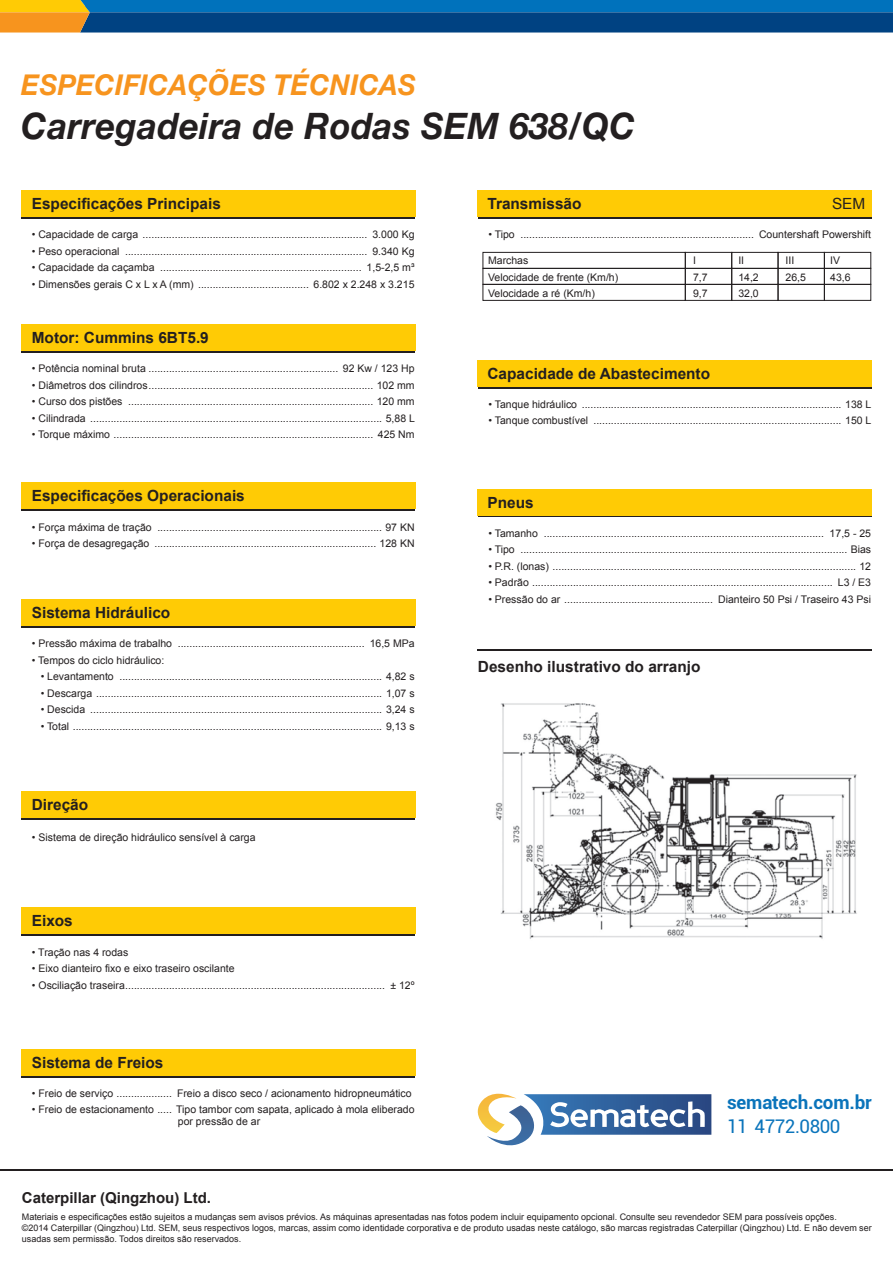
<style>
.page{position:relative;width:893px;height:1263px;background:#fff}
.page>*{position:absolute;margin:0;border:0;box-sizing:border-box;transform-origin:0 0}
.t1{font:italic 700 36.6px "Helvetica Neue LT Std";letter-spacing:.01em;color:#231f20;scale:.95 1}
.t2{font:italic 700 28.8px "Helvetica Neue LT Std";letter-spacing:.01em;color:#f7941e;scale:.95 1}
.t3{font:700 18.75px "Roboto";letter-spacing:-.01em;color:#0a74bb}
.t4{font:18.75px "Roboto";letter-spacing:-.025em;color:#0a74bb}
.t5{font:700 15.45px "Arial";color:#231f20}
.t6{font:15.45px "Arial";color:#231f20}
.t7{font:700 15px "Arial";color:#231f20}
.t8{font:10.5px/16.5px "Arial";color:#231f20}
.t9{font:9px/10.8px "Arial";color:#231f20}
</style>
<div class="page">
<img style="left:496px;top:703px;width:361px;height:236px">
<hr style="left:478px;top:649px;width:394px;height:2px;background:#231f20">
<hr style="left:0;top:1169px;width:893px;height:2px;background:#231f20">
<svg style="left:0;top:0;width:893px;height:33px;background:#1c5f8d"></svg>
<svg style="left:477px;top:1094px;width:234px;height:52px"></svg>
<div style="left:22px;top:326px;width:393px;height:26px;background:#ffcb05"></div>
<div style="left:21px;top:324px;width:395px;height:26px;background:#ffcb05"></div>
<div style="left:22px;top:193px;width:393px;height:26px;background:#231f20"></div>
<div style="left:21px;top:191px;width:395px;height:26px;background:#ffcb05"></div>
<div style="left:22px;top:484px;width:393px;height:26px;background:#ffcb05"></div>
<div style="left:21px;top:482px;width:395px;height:26px;background:#ffcb05"></div>
<div style="left:22px;top:601px;width:393px;height:26px;background:#ffcb05"></div>
<div style="left:21px;top:599px;width:395px;height:26px;background:#ffcb05"></div>
<div style="left:22px;top:793px;width:393px;height:26px;background:#ffcb05"></div>
<div style="left:21px;top:791px;width:395px;height:26px;background:#ffcb05"></div>
<div style="left:22px;top:910px;width:393px;height:26px;background:#231f20"></div>
<div style="left:21px;top:908px;width:395px;height:26px;background:#ffcb05"></div>
<div style="left:22px;top:1051px;width:393px;height:26px;background:#ffcb05"></div>
<div style="left:21px;top:1049px;width:395px;height:26px;background:#ffcb05"></div>
<div style="left:478px;top:362px;width:393px;height:26px;background:#ffcb05"></div>
<div style="left:477px;top:360px;width:395px;height:26px;background:#ffcb05"></div>
<div style="left:478px;top:491px;width:393px;height:26px;background:#ffcb05"></div>
<div style="left:477px;top:489px;width:395px;height:26px;background:#ffcb05"></div>
<div style="left:483px;top:252px;width:202px;height:17px;border:1px solid #231f20"></div>
<div style="left:483px;top:268px;width:202px;height:17px;border:1px solid #231f20"></div>
<div style="left:483px;top:284px;width:202px;height:17px;border:1px solid #231f20"></div>
<div style="left:685px;top:252px;width:47px;height:17px;border:1px solid #231f20"></div>
<div style="left:685px;top:268px;width:47px;height:17px;border:1px solid #231f20"></div>
<div style="left:685px;top:284px;width:47px;height:17px;border:1px solid #231f20"></div>
<div style="left:731px;top:252px;width:47px;height:17px;border:1px solid #231f20"></div>
<div style="left:731px;top:268px;width:47px;height:17px;border:1px solid #231f20"></div>
<div style="left:731px;top:284px;width:47px;height:17px;border:1px solid #231f20"></div>
<div style="left:778px;top:252px;width:47px;height:17px;border:1px solid #231f20"></div>
<div style="left:778px;top:268px;width:47px;height:17px;border:1px solid #231f20"></div>
<div style="left:778px;top:284px;width:47px;height:17px;border:1px solid #231f20"></div>
<div style="left:824px;top:252px;width:47px;height:17px;border:1px solid #231f20"></div>
<div style="left:824px;top:268px;width:47px;height:17px;border:1px solid #231f20"></div>
<div style="left:824px;top:284px;width:47px;height:17px;border:1px solid #231f20"></div>
<div style="left:478px;top:193px;width:393px;height:26px;background:#231f20"></div>
<div style="left:477px;top:191px;width:395px;height:26px;background:#ffcb05"></div>
<h2 class="t2" style="left:21px;top:67px;width:417px">ESPECIFICAÇÕES TÉCNICAS</h2>
<h1 class="t1" style="left:21px;top:103px;width:648px">Carregadeira de Rodas SEM 638/QC</h1>
<h3 class="t5" style="left:32px;top:193px;width:191px">Especificações Principais</h3>
<p class="t8" style="left:32px;top:226px;width:384px">• Capacidade de carga ............................................................................. 3.000 Kg</p>
<p class="t8" style="left:32px;top:243px;width:384px">• Peso operacional ................................................................................... 9.340 Kg</p>
<p class="t8" style="left:32px;top:259px;width:384px">• Capacidade da caçamba ..................................................................... 1,5-2,5 m³</p>
<p class="t8" style="left:32px;top:276px;width:384px">• Dimensões gerais C x L x A (mm) ...................................... 6.802 x 2.248 x 3.215</p>
<h3 class="t5" style="left:32px;top:327px;width:179px">Motor: Cummins 6BT5.9</h3>
<p class="t8" style="left:32px;top:360px;width:384px">• Potência nominal bruta ................................................................. 92 Kw / 123 Hp</p>
<p class="t8" style="left:32px;top:377px;width:384px">• Diâmetros dos cilindros............................................................................. 102 mm</p>
<p class="t8" style="left:32px;top:393px;width:384px">• Curso dos pistões .................................................................................... 120 mm</p>
<p class="t8" style="left:32px;top:410px;width:385px">• Cilindrada .................................................................................................... 5,88 L</p>
<p class="t8" style="left:32px;top:426px;width:384px">• Torque máximo ......................................................................................... 425 Nm</p>
<h3 class="t5" style="left:32px;top:485px;width:215px">Especificações Operacionais</h3>
<p class="t8" style="left:32px;top:519px;width:384px">• Força máxima de tração ............................................................................. 97 KN</p>
<p class="t8" style="left:32px;top:536px;width:384px">• Força de desagregação ............................................................................ 128 KN</p>
<h3 class="t5" style="left:32px;top:602px;width:140px">Sistema Hidráulico</h3>
<p class="t8" style="left:32px;top:635px;width:384px">• Pressão máxima de trabalho ................................................................ 16,5 MPa</p>
<p class="t8" style="left:32px;top:652px;width:134px">• Tempos do ciclo hidráulico:</p>
<p class="t8" style="left:41px;top:668px;width:375px">• Levantamento .......................................................................................... 4,82 s</p>
<p class="t8" style="left:41px;top:685px;width:375px">• Descarga .................................................................................................. 1,07 s</p>
<p class="t8" style="left:41px;top:701px;width:375px">• Descida .................................................................................................... 3,24 s</p>
<p class="t8" style="left:41px;top:718px;width:375px">• Total .......................................................................................................... 9,13 s</p>
<h3 class="t5" style="left:32px;top:794px;width:58px">Direção</h3>
<p class="t8" style="left:32px;top:829px;width:225px">• Sistema de direção hidráulico sensível à carga</p>
<h3 class="t5" style="left:32px;top:910px;width:43px">Eixos</h3>
<p class="t8" style="left:32px;top:944px;width:98px">• Tração nas 4 rodas</p>
<p class="t8" style="left:32px;top:960px;width:204px">• Eixo dianteiro fixo e eixo traseiro oscilante</p>
<p class="t8" style="left:32px;top:977px;width:384px">• Osciliação traseira......................................................................................... ± 12º</p>
<h3 class="t5" style="left:32px;top:1052px;width:133px">Sistema de Freios</h3>
<p class="t8" style="left:32px;top:1085px;width:381px">• Freio de serviço ................... Freio a disco seco / acionamento hidropneumático</p>
<p class="t8" style="left:178px;top:1104px;width:238px;line-height:12px;text-indent:-146px">• Freio de estacionamento ..... Tipo tambor com sapata, aplicado à mola eliberado por pressão de ar</p>
<h3 class="t5" style="left:487px;top:194px;width:96px">Transmissão</h3>
<h3 class="t6" style="left:832px;top:194px;width:35px">SEM</h3>
<p class="t8" style="left:488px;top:226px;width:384px">• Tipo ................................................................................ Countershaft Powershift</p>
<p class="t8" style="left:488px;top:252px;width:132px">Marchas<br>Velocidade de frente (Km/h)<br>Velocidade a ré (Km/h)</p>
<p class="t8" style="left:693px;top:252px;width:16px">I<br>7,7<br>9,7</p>
<p class="t8" style="left:738px;top:252px;width:22px">II<br>14,2<br>32,0</p>
<p class="t8" style="left:786px;top:252px;width:22px">III<br>26,5</p>
<p class="t8" style="left:830px;top:252px;width:22px">IV<br>43,6</p>
<h3 class="t5" style="left:487px;top:363px;width:224px">Capacidade de Abastecimento</h3>
<p class="t8" style="left:488px;top:396px;width:385px">• Tanque hidráulico ......................................................................................... 138 L</p>
<p class="t8" style="left:488px;top:413px;width:385px">• Tanque combustível ..................................................................................... 150 L</p>
<h3 class="t5" style="left:487px;top:492px;width:48px">Pneus</h3>
<p class="t8" style="left:488px;top:525px;width:384px">• Tamanho ................................................................................................ 17,5 - 25</p>
<p class="t8" style="left:488px;top:541px;width:384px">• Tipo ................................................................................................................ Bias</p>
<p class="t8" style="left:488px;top:558px;width:384px">• P.R. (lonas) ........................................................................................................ 12</p>
<p class="t8" style="left:488px;top:574px;width:384px">• Padrão ....................................................................................................... L3 / E3</p>
<p class="t8" style="left:488px;top:591px;width:384px">• Pressão do ar ................................................... Dianteiro 50 Psi / Traseiro 43 Psi</p>
<h3 class="t5" style="left:478px;top:656px;width:224px">Desenho ilustrativo do arranjo</h3>
<h3 class="t3" style="left:727px;top:1089px;width:146px">sematech.com.br</h3>
<h3 class="t4" style="left:727px;top:1113px;width:115px">11 4772.0800</h3>
<h3 class="t7" style="left:22px;top:1188px;width:191px">Caterpillar (Qingzhou) Ltd.</h3>
<p class="t9" style="left:22px;top:1212px;width:851px">Materiais e especificações estão sujeitos a mudanças sem avisos prévios. As máquinas apresentadas nas fotos podem incluir equipamento opcional. Consulte seu revendedor SEM para possíveis opções.<br>©2014 Caterpillar (Qingzhou) Ltd. SEM, seus respectivos logos, marcas, assim como identidade corporativa e de produto usadas neste catálogo, são marcas registradas Caterpillar (Qingzhou) Ltd. E não devem ser usadas sem permissão. Todos direitos são reservados.</p>
</div>
